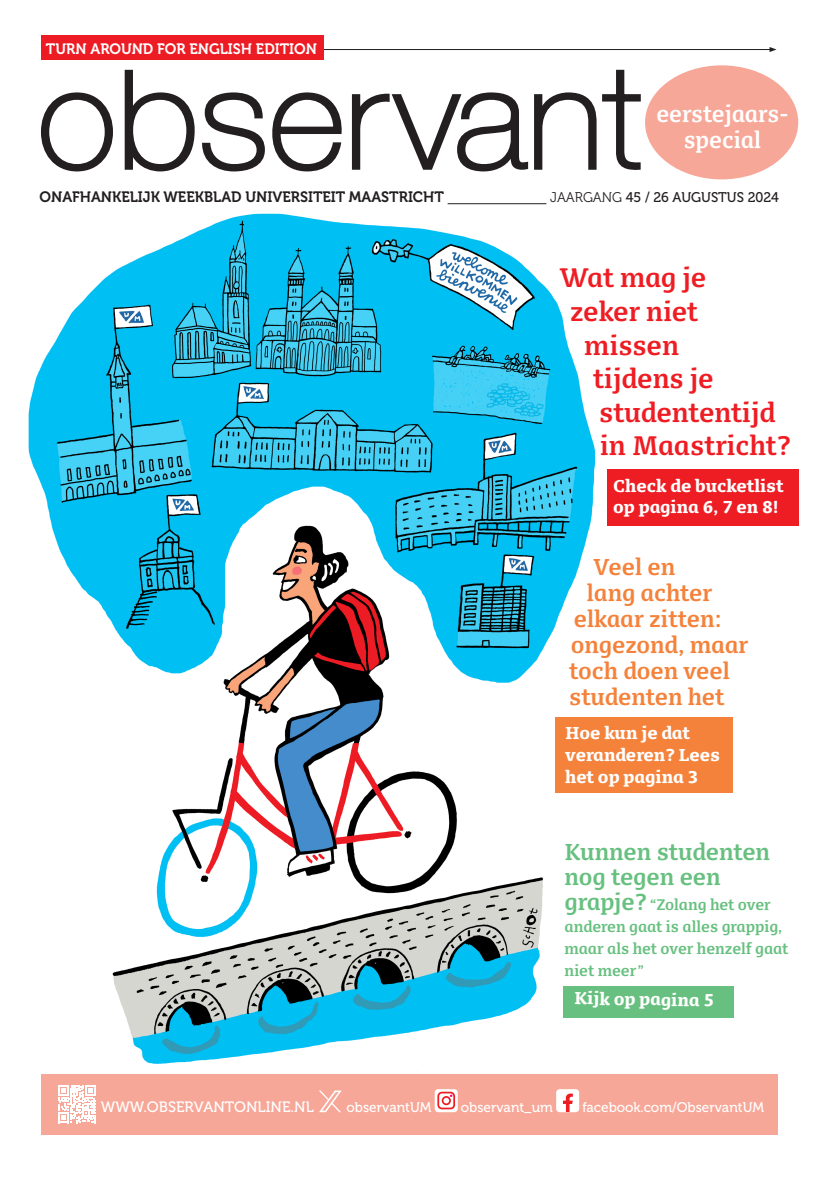
<style>
.page{position:relative;width:820px;height:1177px;background:#fff}
.page>*{position:absolute;margin:0;border:0;box-sizing:border-box;transform-origin:0 0}
.chapeauBoven{font:700 28px/33.6px "FP Dancer Serif";color:#ee1d23}
.chapeauBoven-2{font:700 24px "FP Dancer Serif";letter-spacing:-.005em;color:#f4823b}
.chapeauBoven-3{font:700 24px/25px "FP Dancer Serif";color:#67c07f}
.chapeauBoven-4{font:700 24px "FP Dancer Serif";color:#fff;scale:.94 1}
.chapeauBoven-5{font:900 18px/21.6px "FP Dancer Serif";letter-spacing:-.005em;color:#fff}
.chapeauBoven-6{font:700 16px/22px "FP Dancer Serif";color:#67c07f}
.kopKlein{font:15px "Museo 700";color:#231f20}
.kopKlein-2{font:15px "Museo 700";color:#fff}
.kopKlein-3{font:15px "Museo 500";color:#fff}
.kopKlein-4{font:14px "Museo 500";color:#fff}
.kopKlein-5{font:14px "Museo 500";color:#231f20}
.s1{font-family:"Museo 300"}
.s2{font-size:24px}
</style>
<div class="page">
<img style="left:28px;top:203px;width:598px;height:861px">
<div style="left:644px;top:65px;width:153px;height:114px;background:#f7a798;border-radius:50%"></div>
<div style="left:41px;top:1073px;width:736px;height:61px;background:#f7a798"></div>
<svg style="left:58px;top:1085px;width:38px;height:37px"></svg>
<svg style="left:319px;top:1090px;width:22px;height:22px"></svg>
<svg style="left:434px;top:1089px;width:23px;height:23px"></svg>
<svg style="left:437px;top:1091px;width:18px;height:18px"></svg>
<div style="left:556px;top:1089px;width:23px;height:23px;background:#fff;border-radius:3px"></div>
<svg style="left:563px;top:1093px;width:9px;height:18px"></svg>
<hr style="left:447px;top:203px;width:99px;height:1px;background:#231f20">
<svg style="left:41px;top:69px;width:600px;height:103px"></svg>
<hr style="left:317px;top:49px;width:453px;height:1px;background:#231f20">
<svg style="left:769px;top:47px;width:7px;height:5px"></svg>
<div style="left:41px;top:35px;width:282px;height:25px;background:#ed1c24"></div>
<div style="left:563px;top:986px;width:170px;height:31px;background:#67c07f"></div>
<div style="left:606px;top:469px;width:191px;height:57px;background:#ee1d23"></div>
<div style="left:555px;top:717px;width:177px;height:75px;background:#f4823b"></div>
<p class="kopKlein-2" style="left:46px;top:40px;width:272px">TURN AROUND FOR ENGLISH EDITION</p>
<p class="chapeauBoven-4" style="left:656px;top:100px;width:142px">eerstejaars-</p>
<p class="chapeauBoven-4" style="left:683px;top:126px;width:84px">special</p>
<p class="kopKlein" style="left:40px;top:189px;width:406px">ONAFHANKELIJK WEEKBLAD UNIVERSITEIT MAASTRICHT</p>
<p class="kopKlein-5" style="left:550px;top:190px;width:230px"><span class="s1">JAARGANG</span> 45 / 26 AUGUSTUS 2024</p>
<p class="chapeauBoven" style="left:560px;top:260px;width:148px">Wat mag je</p>
<p class="chapeauBoven" style="left:570px;top:294px;width:129px">zeker niet</p>
<p class="chapeauBoven" style="left:584px;top:328px;width:96px">missen</p>
<p class="chapeauBoven" style="left:593px;top:361px;width:184px">tijdens je studententijd</p>
<p class="chapeauBoven" style="left:600px;top:428px;width:192px">in Maastricht?</p>
<p class="chapeauBoven-5" style="left:612px;top:474px;width:172px">Check de bucketlist</p>
<p class="chapeauBoven-5" style="left:612px;top:496px;width:167px">op pagina 6, 7 en 8!</p>
<p class="chapeauBoven-2" style="left:593px;top:552px;width:83px">Veel en</p>
<p class="chapeauBoven-2" style="left:586px;top:578px;width:127px">lang achter</p>
<p class="chapeauBoven-2" style="left:573px;top:604px;width:149px">elkaar zitten:</p>
<p class="chapeauBoven-2" style="left:570px;top:630px;width:179px">ongezond, maar</p>
<p class="chapeauBoven-2" style="left:569px;top:656px;width:162px">toch doen veel</p>
<p class="chapeauBoven-2" style="left:569px;top:682px;width:157px">studenten het</p>
<p class="chapeauBoven-5" style="left:565px;top:722px;width:156px">Hoe kun je dat veranderen? Lees het op pagina 3</p>
<p class="chapeauBoven-3" style="left:564px;top:838px;width:207px">Kunnen studenten nog tegen een</p>
<p class="chapeauBoven-6" style="left:564px;top:893px;width:225px"><span class="s2">grapje?</span> “Zolang het over anderen gaat is alles grappig, maar als het over henzelf gaat niet meer”</p>
<p class="chapeauBoven-5" style="left:574px;top:986px;width:141px;rotate:1deg">Kijk op pagina 5</p>
<p class="kopKlein-3" style="left:101px;top:1098px;width:214px">WWW.OBSERVANTONLINE.NL</p>
<p class="kopKlein-4" style="left:346px;top:1099px;width:86px">observantUM</p>
<p class="kopKlein-4" style="left:461px;top:1099px;width:93px">observant_um</p>
<p class="kopKlein-4" style="left:582px;top:1099px;width:183px">facebook.com/ObservantUM</p>
</div>
